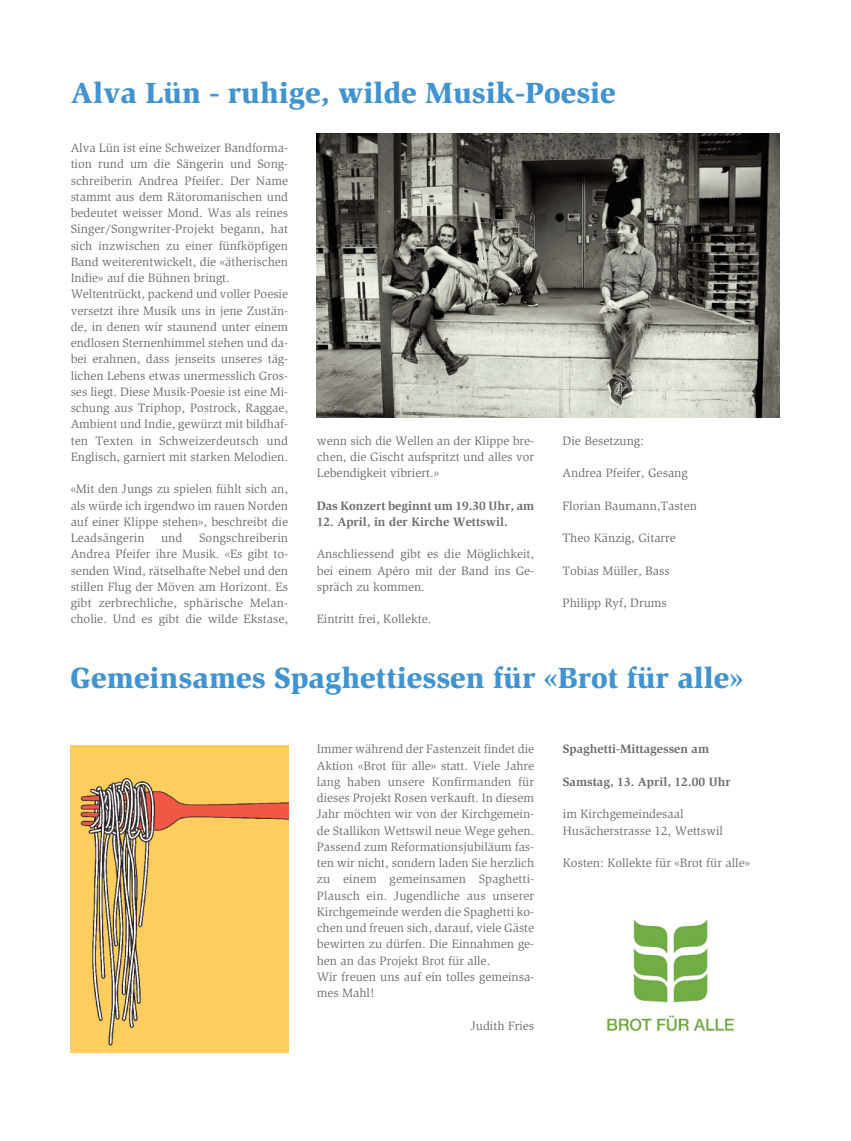
<style>
.page{position:relative;width:851px;height:1141px;background:#fff}
.page>*{position:absolute;margin:0;border:0;box-sizing:border-box;transform-origin:0 0}
.t1{font:900 30px "Slimbach Std";color:#4194d0}
.t2{font:12.5px/16.2px "Slimbach Std";color:#6c6d70;text-align:justify}
.t3{font:700 12.5px "Slimbach Std";color:#6c6d70}
</style>
<div class="page">
<img style="left:71px;top:745px;width:217px;height:307px">
<img style="left:317px;top:134px;width:462px;height:284px">
<img style="left:607px;top:919px;width:128px;height:113px">
<h1 class="t1" style="left:71px;top:82px;width:546px">Alva Lün - ruhige, wilde Musik-Poesie</h1>
<p class="t2" style="left:71px;top:141px;width:219px;text-align:left">Alva Lün ist eine Schweizer Bandforma&shy;tion rund um die Sängerin und Song&shy;schreiberin Andrea Pfeifer. Der Name stammt aus dem Rätoromanischen und bedeutet weisser Mond. Was als reines Singer/Songwriter-Projekt begann, hat sich inzwischen zu einer fünfköpfigen Band weiterentwickelt, die «ätherischen Indie» auf die Bühnen bringt.<br>Weltentrückt, packend und voller Poesie versetzt ihre Musik uns in jene Zustän&shy;de, in denen wir staunend unter einem endlosen Sternenhimmel stehen und da&shy;bei erahnen, dass jenseits unseres täg&shy;lichen Lebens etwas unermesslich Gros&shy;ses liegt. Diese Musik-Poesie ist eine Mi&shy;schung aus Triphop, Postrock, Raggae, Ambient und Indie, gewürzt mit bildhaf&shy;ten Texten in Schweizerdeutsch und Englisch, garniert mit starken Melodien.</p>
<p class="t2" style="left:71px;top:482px;width:219px">«Mit den Jungs zu spielen fühlt sich an, als würde ich irgendwo im rauen Norden auf einer Klippe stehen», beschreibt die Leadsängerin</p>
<p class="t2" style="left:317px;top:433px;width:219px">wenn sich die Wellen an der Klippe bre&shy;chen, die Gischt aufspritzt und alles vor Lebendigkeit vibriert.»</p>
<p class="t3" style="left:317px;top:501px;width:219px">Das Konzert beginnt um 19.30 Uhr, am</p>
<p class="t3" style="left:317px;top:517px;width:192px">12. April, in der Kirche Wettswil.</p>
<p class="t2" style="left:317px;top:547px;width:219px">Anschliessend gibt es die Möglichkeit, bei einem Apéro mit der Band ins Ge&shy;spräch zu kommen.</p>
<p class="t2" style="left:317px;top:612px;width:116px">Eintritt frei, Kollekte.</p>
<p class="t2" style="left:562px;top:433px;width:83px">Die Besetzung:</p>
<p class="t2" style="left:562px;top:466px;width:126px">Andrea Pfeifer, Gesang</p>
<p class="t2" style="left:562px;top:498px;width:136px">Florian Baumann,Tasten</p>
<p class="t2" style="left:562px;top:531px;width:115px">Theo Känzig, Gitarre</p>
<p class="t2" style="left:562px;top:563px;width:109px">Tobias Müller, Bass</p>
<p class="t2" style="left:562px;top:596px;width:106px">Philipp Ryf, Drums</p>
<p class="t2" style="left:71px;top:531px;width:219px;text-indent:128px">Songschreiberin Andrea Pfeifer ihre Musik. «Es gibt to&shy;senden Wind, rätselhafte Nebel und den stillen Flug der Möven am Horizont. Es gibt zerbrechliche, sphärische Melan&shy;cholie. Und es gibt die wilde Ekstase,</p>
<p class="t2" style="left:161px;top:531px;width:23px">und</p>
<h1 class="t1" style="left:71px;top:667px;width:674px">Gemeinsames Spaghettiessen für «Brot für alle»</h1>
<p class="t2" style="left:317px;top:742px;width:219px;text-align:left">Immer während der Fastenzeit findet die Aktion «Brot für alle» statt. Viele Jahre lang haben unsere Konfirmanden für dieses Projekt Rosen verkauft. In diesem Jahr möchten wir von der Kirchgemein&shy;de Stallikon Wettswil neue Wege gehen.<br>Passend zum Reformationsjubiläum fas&shy;ten wir nicht, sondern laden Sie herzlich zu einem gemeinsamen Spaghetti-Plausch ein. Jugendliche aus unserer Kirchgemeinde werden die Spaghetti ko&shy;chen und freuen sich, darauf, viele Gäste bewirten zu dürfen. Die Einnahmen ge&shy;hen an das Projekt Brot für alle.<br>Wir freuen uns auf ein tolles gemeinsa&shy;mes Mahl!</p>
<p class="t2" style="left:470px;top:1018px;width:65px">Judith Fries</p>
<p class="t3" style="left:562px;top:744px;width:148px">Spaghetti-Mittagessen am</p>
<p class="t3" style="left:562px;top:777px;width:169px">Samstag, 13. April, 12.00 Uhr</p>
<p class="t2" style="left:562px;top:807px;width:162px">im Kirchgemeindesaal<br>Husächerstrasse 12, Wettswil</p>
<p class="t2" style="left:562px;top:856px;width:189px">Kosten: Kollekte für «Brot für alle»</p>
</div>
